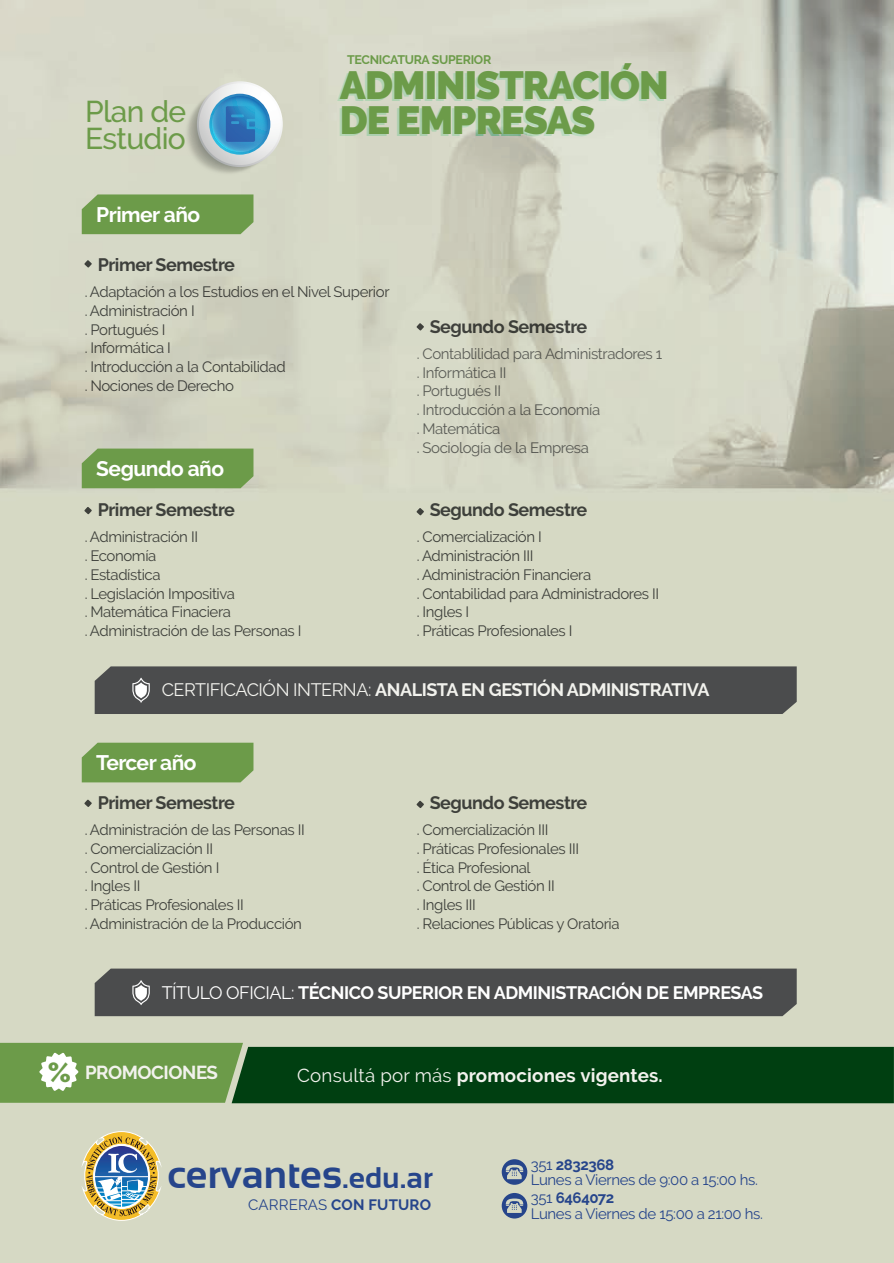
<style>
.page{position:relative;width:894px;height:1263px;background:#fff}
.page>*{position:absolute;margin:0;border:0;box-sizing:border-box;transform-origin:0 0}
.t1{font:700 39.75px "Sansation";color:#26458b}
.t2{font:900 39.15px/34.7px "Raleway";letter-spacing:-.025em;color:#6c9b49}
.t3{font:500 30px/27px "Raleway";letter-spacing:-.025em;color:#6c9b49}
.t4{font:700 21px "Raleway";letter-spacing:-.025em;color:#fff}
.t5{font:700 18.75px "Raleway";letter-spacing:.01em;color:#f2f2ed}
.t6{font:700 18.75px "Raleway";letter-spacing:-.025em;color:#f2f2ed}
.t7{font:700 18px "Raleway";letter-spacing:-.025em;color:#4b4c4d}
.t8{font:700 18px "Raleway";letter-spacing:-.025em;color:#fff}
.t9{font:700 18px "Raleway";letter-spacing:-.025em;color:#f2f2ed}
.t10{font:15px/18.8px "Raleway";letter-spacing:-.025em;color:#4b4c4d}
.t11{font:15px/18.8px "Raleway";letter-spacing:-.025em;color:#6c6d70}
.t12{font:15px/15.3px "Raleway";letter-spacing:-.025em;color:#26458b}
.t13{font:700 15px "Raleway";letter-spacing:.01em;color:#26458b}
.t14{font:700 12.45px "Raleway";letter-spacing:-.025em;color:#6c9b49}
.s1{font-weight:400}
.s2{font-weight:900;font-size:27.3px;color:#6c9b49}
.s3{font-size:29.85px}
.s4{font-weight:700}
</style>
<div class="page">
<svg style="left:84px;top:260px;width:8px;height:8px"></svg>
<svg style="left:416px;top:323px;width:8px;height:8px"></svg>
<svg style="left:84px;top:507px;width:8px;height:7px"></svg>
<svg style="left:416px;top:508px;width:8px;height:7px"></svg>
<svg style="left:416px;top:801px;width:8px;height:7px"></svg>
<svg style="left:84px;top:800px;width:8px;height:7px"></svg>
<svg style="left:0;top:1043px;width:893px;height:60px;background:#2a612c"></svg>
<svg style="left:81px;top:1131px;width:81px;height:91px;background:#afb29a"></svg>
<svg style="left:197px;top:81px;width:85px;height:86px"></svg>
<div style="left:199px;top:83px;width:81px;height:82px;background:#f7f8f8;border-radius:41px"></div>
<svg style="left:195px;top:87px;width:82px;height:80px;background:#8cb6cc"></svg>
<div style="left:95px;top:969px;width:701px;height:47px;background:#4b4c4d"></div>
<div style="left:82px;top:194px;width:171px;height:40px;background:#6c9b49"></div>
<div style="left:82px;top:449px;width:171px;height:39px;background:#6c9b49"></div>
<div style="left:82px;top:743px;width:171px;height:39px;background:#6c9b49"></div>
<div style="left:95px;top:666px;width:701px;height:48px;background:#4b4c4d"></div>
<svg style="left:501px;top:1159px;width:26px;height:26px"></svg>
<svg style="left:501px;top:1193px;width:26px;height:26px"></svg>
<h3 class="t3" style="left:85px;top:98px;width:103px">Plan de<br>Estudio</h3>
<h3 class="t4" style="left:96px;top:202px;width:105px">Primer año</h3>
<p class="t14" style="left:347px;top:53px;width:145px">TECNICATURA SUPERIOR</p>
<h2 class="t2" style="left:340px;top:68px;width:330px">ADMINISTRACIÓN<br>DE EMPRESAS</h2>
<p class="t7" style="left:98px;top:255px;width:139px">Primer Semestre</p>
<p class="t10" style="left:84px;top:282px;width:306px">. Adaptación a los Estudios en el Nivel Superior . Administración I<br>. Portugués I<br>. Informática I<br>. Introducción a la Contabilidad<br>. Nociones de Derecho</p>
<h3 class="t4" style="left:96px;top:457px;width:129px">Segundo año</h3>
<p class="t7" style="left:98px;top:500px;width:139px">Primer Semestre</p>
<p class="t10" style="left:84px;top:528px;width:218px">. Administración II<br>. Economía<br>. Estadística<br>. Legislación Impositiva<br>. Matemática Finaciera<br>. Administración de las Personas I</p>
<p class="t7" style="left:429px;top:316px;width:159px">Segundo Semestre</p>
<p class="t11" style="left:416px;top:344px;width:247px">. Contablilidad para Administradores 1 . Informática II<br>. Portugués II<br>. Introducción a la Economía<br>. Matemática<br>. Sociología de la Empresa</p>
<p class="t7" style="left:429px;top:500px;width:159px">Segundo Semestre</p>
<p class="t10" style="left:416px;top:528px;width:244px">. Comercialización I<br>. Administración III<br>. Administración Financiera<br>. Contabilidad para Administradores II . Ingles I<br>. Práticas Profesionales I</p>
<p class="t9" style="left:162px;top:680px;width:549px"><span class="s1">CERTIFICACIÓN INTERNA:</span> ANALISTA EN GESTIÓN ADMINISTRATIVA</p>
<h3 class="t4" style="left:96px;top:751px;width:102px">Tercer año</h3>
<p class="t7" style="left:98px;top:792px;width:139px">Primer Semestre</p>
<p class="t10" style="left:84px;top:820px;width:222px">. Administración de las Personas II . Comercialización II<br>. Control de Gestión I<br>. Ingles II<br>. Práticas Profesionales II<br>. Administración de la Producción</p>
<p class="t7" style="left:429px;top:792px;width:159px">Segundo Semestre</p>
<p class="t10" style="left:416px;top:820px;width:204px">. Comercialización III<br>. Práticas Profesionales III<br>. Ética Profesional<br>. Control de Gestión II<br>. Ingles III<br>. Relaciones Públicas y Oratoria</p>
<p class="t8" style="left:162px;top:982px;width:602px"><span class="s1">TÍTULO OFICIAL:</span> TÉCNICO SUPERIOR EN ADMINISTRACIÓN DE EMPRESAS</p>
<p class="t6" style="left:48px;top:1062px;width:172px"><span class="s2">%</span> PROMOCIONES</p>
<p class="t5" style="left:297px;top:1065px;width:367px"><span class="s1">Consultá por más</span> promociones vigentes.</p>
<h1 class="t1" style="left:167px;top:1152px;width:267px">cervantes<span class="s3">.edu.ar</span></h1>
<p class="t13" style="left:248px;top:1196px;width:184px"><span class="s1">CARRERAS</span> CON FUTURO</p>
<p class="t12" style="left:530px;top:1157px;width:228px">351 <span class="s4">2832368<br></span>Lunes a Viernes de 9:00 a 15:00 hs.</p>
<p class="t12" style="left:530px;top:1190px;width:233px">351 <span class="s4">6464072<br></span>Lunes a Viernes de 15:00 a 21:00 hs.</p>
</div>
